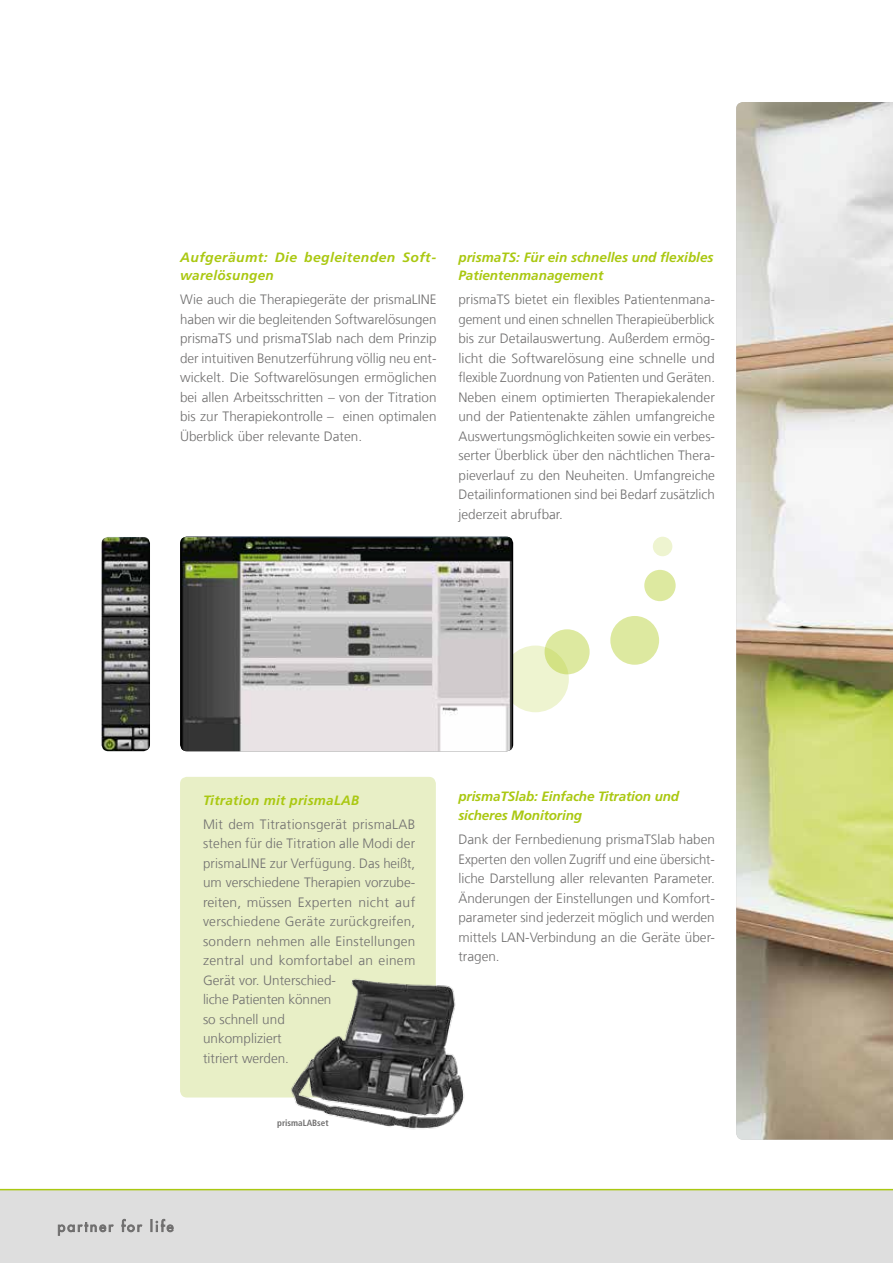
<style>
.page{position:relative;width:893px;height:1263px;background:#fff}
.page>*{position:absolute;margin:0;border:0;box-sizing:border-box;transform-origin:0 0}
.t1{font:300 13.5px/19.5px "Frutiger LT Com";color:#706f6f;text-align:justify}
.t2{font:italic 700 13.5px/19.5px "Frutiger LT Com";color:#aac811}
.t3{font:italic 700 13.5px/18px "Frutiger LT Com";letter-spacing:.03em;color:#aac811}
.t4{font:italic 700 13.5px "Frutiger LT Com";letter-spacing:.02em;color:#aac811}
.t5{font:700 condensed 9px "Frutiger LT Com";color:#706f6f}
</style>
<div class="page">
<div style="left:0;top:1189px;width:893px;height:74px;background:#dedede"></div>
<svg style="left:58px;top:1219px;width:115px;height:16px"></svg>
<div style="left:502px;top:645px;width:67px;height:67px;background:#eef4d0;border-radius:50%"></div>
<svg style="left:545px;top:629px;width:45px;height:45px;fill:#dde9a0"></svg>
<div style="left:644px;top:570px;width:32px;height:31px;background:#dde9a0;border-radius:50%"></div>
<div style="left:610px;top:616px;width:49px;height:49px;background:#dde9a0;border-radius:50%"></div>
<div style="left:653px;top:537px;width:19px;height:19px;background:#eef4d0;border-radius:50%"></div>
<div style="left:180px;top:777px;width:256px;height:320px;background:#e8efc6;border-radius:7px"></div>
<img style="left:182px;top:537px;width:330px;height:214px">
<img style="left:101px;top:537px;width:49px;height:214px">
<img style="left:736px;top:102px;width:157px;height:1038px">
<img style="left:271px;top:979px;width:193px;height:151px">
<p class="t3" style="left:180px;top:249px;width:258px">Aufgeräumt: Die begleitenden Soft&shy;warelösungen</p>
<p class="t1" style="left:180px;top:290px;width:258px">Wie auch die Therapiegeräte der prismaLINE haben wir die begleitenden Softwarelösungen prismaTS und prismaTSlab nach dem Prinzip der intuitiven Benutzerführung völlig neu ent&shy;wickelt. Die Softwarelösungen ermöglichen bei allen Arbeitsschritten – von der Titration bis zur Therapiekontrolle – einen optimalen Überblick über relevante Daten.</p>
<p class="t2" style="left:458px;top:249px;width:257px;line-height:18px">prismaTS: Für ein schnelles und flexibles<br>Patientenmanagement</p>
<p class="t1" style="left:458px;top:290px;width:258px">prismaTS bietet ein flexibles Patientenmana&shy;gement und einen schnellen Therapieüberblick bis zur Detailauswertung. Außerdem ermög&shy;licht die Softwarelösung eine schnelle und flexible Zuordnung von Patienten und Geräten.<br>Neben einem optimierten Therapiekalender und der Patientenakte zählen umfangreiche Auswertungsmöglichkeiten sowie ein verbes&shy;serter Überblick über den nächtlichen Thera&shy;pieverlauf zu den Neuheiten. Umfangreiche Detailinformationen sind bei Bedarf zusätzlich jederzeit abrufbar.</p>
<p class="t4" style="left:203px;top:792px;width:158px">Titration mit prismaLAB</p>
<p class="t1" style="left:203px;top:814px;width:214px;text-align:left">Mit dem Titrationsgerät prismaLAB stehen für die Titration alle Modi der prismaLINE zur Verfügung. Das heißt, um verschiedene Therapien vorzube&shy;reiten, müssen Experten nicht auf verschiedene Geräte zurückgreifen, sondern nehmen alle Einstellungen zentral und komfortabel an einem<br>Gerät vor. Unterschied-<br>liche Patienten können<br>so schnell und<br>unkompliziert<br>titriert werden.</p>
<p class="t5" style="left:277px;top:1117px;width:53px">prismaLABset</p>
<p class="t2" style="left:458px;top:786px;width:222px">prismaTSlab: Einfache Titration und sicheres Monitoring</p>
<p class="t1" style="left:458px;top:830px;width:258px">Dank der Fernbedienung prismaTSlab haben Experten den vollen Zugriff und eine übersicht&shy;liche Darstellung aller relevanten Parameter.<br>Änderungen der Einstellungen und Komfort&shy;parameter sind jederzeit möglich und werden mittels LAN-Verbindung an die Geräte über&shy;tragen.</p>
</div>
